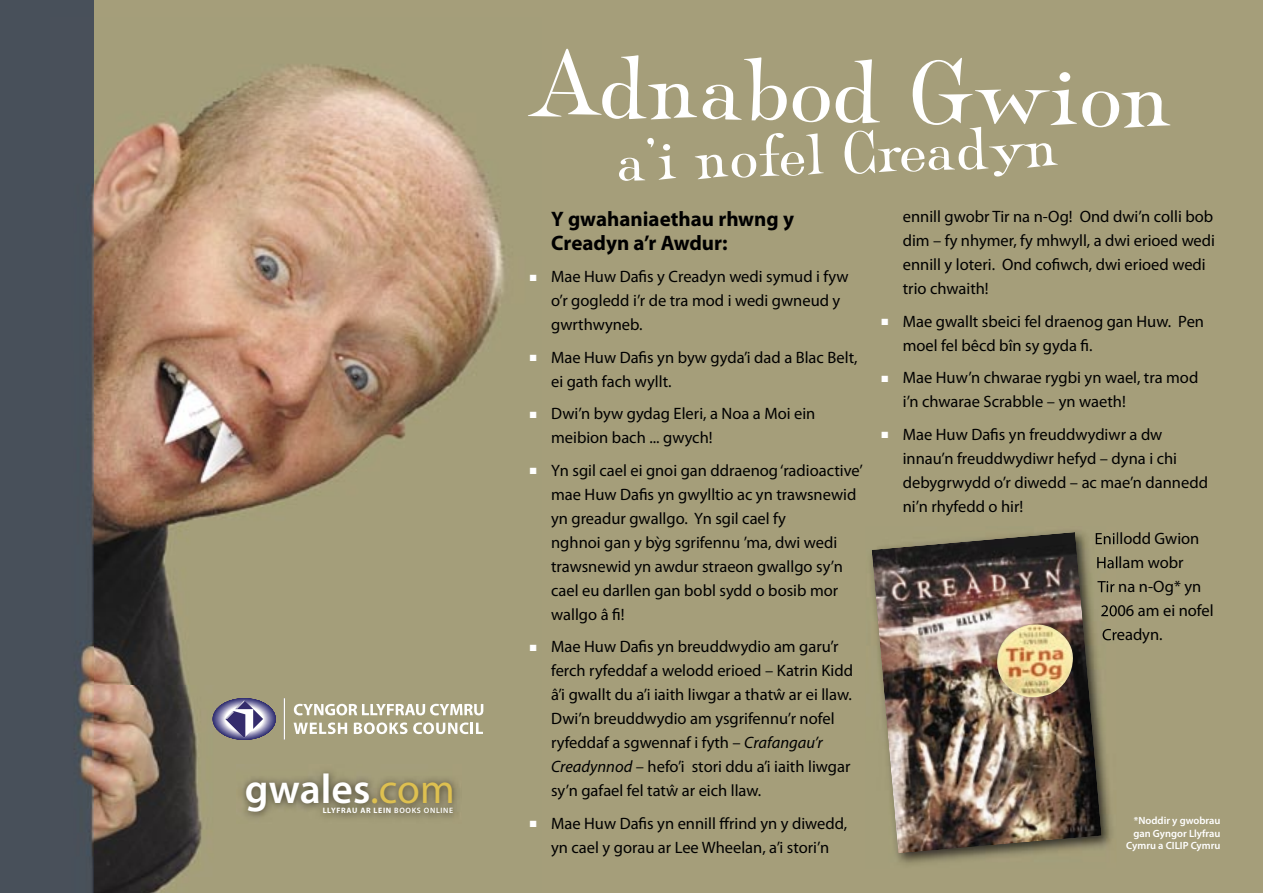
<style>
.page{position:relative;width:1263px;height:893px;background:#a59e7a}
.page>*{position:absolute;margin:0;border:0;box-sizing:border-box;transform-origin:0 0}
.t1{font:90.75px "Panama Opti";color:#fff}
.t2{font:60.45px "Panama Opti";color:#fff}
.t3{font:600 41.55px "Myriad Pro";color:#fff}
.t4{font:700 21px/24px "Myriad Pro";color:#000}
.t5{font:16.5px/24px "Myriad Pro";color:#000}
.t6{font:600 10.5px/12.6px "Myriad Pro";color:#fff;text-align:right}
.t7{font:700 7.8px "Myriad Pro";letter-spacing:.085em;color:#fff}
.s1{font-weight:400;color:#dec050}
.s2{font-weight:600}
.s3{color:#fff}
.s4{font-style:italic}
</style>
<div class="page">
<div style="left:0;top:0;width:94px;height:893px;background:#48505a"></div>
<img style="left:74px;top:65px;width:431px;height:828px">
<img style="left:237px;top:764px;width:225px;height:59px">
<div style="left:217px;top:701px;width:55px;height:36px;background:#656398;border-radius:50%"></div>
<div style="left:217px;top:701px;width:54px;height:36px;background:#6e6a9c;border-radius:50%"></div>
<div style="left:218px;top:701px;width:53px;height:36px;background:#706c9e;border-radius:50%"></div>
<div style="left:218px;top:701px;width:53px;height:35px;background:#736fa0;border-radius:50%"></div>
<div style="left:218px;top:702px;width:53px;height:34px;background:#7471a1;border-radius:50%"></div>
<div style="left:218px;top:702px;width:52px;height:34px;background:#7d7aa8;border-radius:50%"></div>
<div style="left:219px;top:702px;width:51px;height:34px;background:#8582ae;border-radius:50%"></div>
<div style="left:219px;top:702px;width:50px;height:34px;background:#8a86b1;border-radius:50%"></div>
<div style="left:219px;top:702px;width:50px;height:33px;background:#8b88b2;border-radius:50%"></div>
<div style="left:219px;top:703px;width:50px;height:32px;background:#8f8bb4;border-radius:50%"></div>
<div style="left:220px;top:703px;width:49px;height:32px;background:#9693b9;border-radius:50%"></div>
<div style="left:220px;top:703px;width:48px;height:32px;background:#9f9cbf;border-radius:50%"></div>
<div style="left:221px;top:703px;width:47px;height:32px;background:#a39fc2;border-radius:50%"></div>
<div style="left:221px;top:703px;width:47px;height:31px;background:#a5a2c3;border-radius:50%"></div>
<div style="left:221px;top:704px;width:47px;height:30px;background:#a9a5c6;border-radius:50%"></div>
<div style="left:221px;top:704px;width:46px;height:30px;background:#b2afcc;border-radius:50%"></div>
<div style="left:222px;top:704px;width:45px;height:30px;background:#bbb8d1;border-radius:50%"></div>
<div style="left:222px;top:704px;width:44px;height:30px;background:#c0bdd4;border-radius:50%"></div>
<div style="left:222px;top:704px;width:44px;height:29px;background:#c2bfd5;border-radius:50%"></div>
<div style="left:222px;top:705px;width:44px;height:28px;background:#ccc9db;border-radius:50%"></div>
<div style="left:223px;top:705px;width:43px;height:28px;background:#cfccdf;border-radius:50%"></div>
<div style="left:223px;top:705px;width:42px;height:28px;background:#d9d7e6;border-radius:50%"></div>
<div style="left:224px;top:705px;width:41px;height:27px;background:#d4d2e2;border-radius:50%"></div>
<div style="left:224px;top:706px;width:41px;height:26px;background:#e2e1ea;border-radius:50%"></div>
<div style="left:224px;top:706px;width:40px;height:26px;background:#eeecf0;border-radius:50%"></div>
<div style="left:225px;top:706px;width:39px;height:26px;background:#f6f6f6;border-radius:50%"></div>
<hr style="left:284px;top:698px;width:1px;height:42px;background:#fff">
<svg style="left:225px;top:700px;width:38px;height:38px"></svg>
<svg style="left:294px;top:704px;width:189px;height:11px"></svg>
<svg style="left:294px;top:722px;width:53px;height:12px"></svg>
<svg style="left:354px;top:722px;width:53px;height:12px"></svg>
<svg style="left:413px;top:722px;width:70px;height:12px"></svg>
<img style="left:896px;top:531px;width:219px;height:333px">
<img style="left:1101px;top:532px;width:14px;height:12px">
<img style="left:1101px;top:556px;width:15px;height:12px">
<img style="left:1101px;top:581px;width:14px;height:15px">
<img style="left:1101px;top:604px;width:15px;height:12px">
<img style="left:1102px;top:628px;width:14px;height:16px">
<img style="left:871px;top:532px;width:230px;height:321px">
<img style="left:996px;top:622px;width:78px;height:77px">
<h3 class="t3" style="left:245px;top:766px;width:211px">gwales<span class="s1">.com</span></h3>
<p class="t7" style="left:323px;top:806px;width:132px">LLYFRAU AR LEIN <span class="s2">BOOKS ONLINE</span></p>
<h1 class="t1" style="left:529px;top:29px;width:646px;rotate:1deg">Adnabod Gwion</h1>
<h2 class="t2" style="left:615px;top:123px;width:444px;rotate:-2deg">a’i nofel Creadyn</h2>
<p class="t4" style="left:551px;top:207px;width:244px">Y gwahaniaethau rhwng y<br>Creadyn a’r Awdur:</p>
<p class="t5" style="left:551px;top:265px;width:299px;text-indent:-21px"><span class="s3">■</span> Mae Huw Dafis y Creadyn wedi symud i fyw o’r gogledd i’r de tra mod i wedi gwneud y gwrthwyneb.</p>
<p class="t5" style="left:551px;top:345px;width:308px;text-indent:-21px"><span class="s3">■</span> Mae Huw Dafis yn byw gyda’i dad a Blac Belt, ei gath fach wyllt.</p>
<p class="t5" style="left:551px;top:402px;width:266px;text-indent:-21px"><span class="s3">■</span> Dwi’n byw gydag Eleri, a Noa a Moi ein meibion bach ... gwych!</p>
<p class="t5" style="left:551px;top:458px;width:313px;text-indent:-21px"><span class="s3">■</span> Yn sgil cael ei gnoi gan ddraenog ‘radioactive’ mae Huw Dafis yn gwylltio ac yn trawsnewid yn greadur gwallgo. Yn sgil cael fy<br>nghnoi gan y bỳg sgrifennu ’ma, dwi wedi trawsnewid yn awdur straeon gwallgo sy’n cael eu darllen gan bobl sydd o bosib mor wallgo â fi!</p>
<p class="t5" style="left:551px;top:635px;width:303px;text-indent:-21px"><span class="s3">■</span> Mae Huw Dafis yn breuddwydio am garu’r ferch ryfeddaf a welodd erioed – Katrin Kidd â’i gwallt du a’i iaith liwgar a thatŵ ar ei llaw.<br>Dwi’n breuddwydio am ysgrifennu’r nofel ryfeddaf a sgwennaf i fyth – <span class="s4">Crafangau’r Creadynnod</span> – hefo’i stori ddu a’i iaith liwgar sy’n gafael fel tatŵ ar eich llaw.</p>
<p class="t5" style="left:530px;top:811px;width:319px;text-align:center"><span class="s3">■</span> Mae Huw Dafis yn ennill ffrind yn y diwedd, yn cael y gorau ar Lee Wheelan, a’i stori’n</p>
<p class="t5" style="left:903px;top:205px;width:314px">ennill gwobr Tir na n-Og! Ond dwi’n colli bob dim – fy nhymer, fy mhwyll, a dwi erioed wedi ennill y loteri. Ond cofiwch, dwi erioed wedi trio chwaith!</p>
<p class="t5" style="left:903px;top:309px;width:303px;text-indent:-21px"><span class="s3">■</span> Mae gwallt sbeici fel draenog gan Huw. Pen moel fel bêcd bîn sy gyda fi.</p>
<p class="t5" style="left:903px;top:366px;width:297px;text-indent:-21px"><span class="s3">■</span> Mae Huw’n chwarae rygbi yn wael, tra mod i’n chwarae Scrabble – yn waeth!</p>
<p class="t5" style="left:903px;top:422px;width:307px;text-indent:-21px"><span class="s3">■</span> Mae Huw Dafis yn freuddwydiwr a dw innau’n freuddwydiwr hefyd – dyna i chi debygrwydd o’r diwedd – ac mae’n dannedd ni’n rhyfedd o hir!</p>
<p class="t5" style="left:1094px;top:527px;width:106px">Enillodd Gwion</p>
<p class="t5" style="left:1096px;top:551px;width:89px">Hallam wobr</p>
<p class="t5" style="left:1097px;top:575px;width:105px">Tir na n-Og* yn</p>
<p class="t5" style="left:1100px;top:599px;width:115px">2006 am ei nofel</p>
<p class="t5" style="left:1102px;top:623px;width:62px">Creadyn.</p>
<p class="t6" style="left:1126px;top:814px;width:96px">*Noddir y gwobrau gan Gyngor Llyfrau<br>Cymru a CILIP Cymru</p>
</div>
